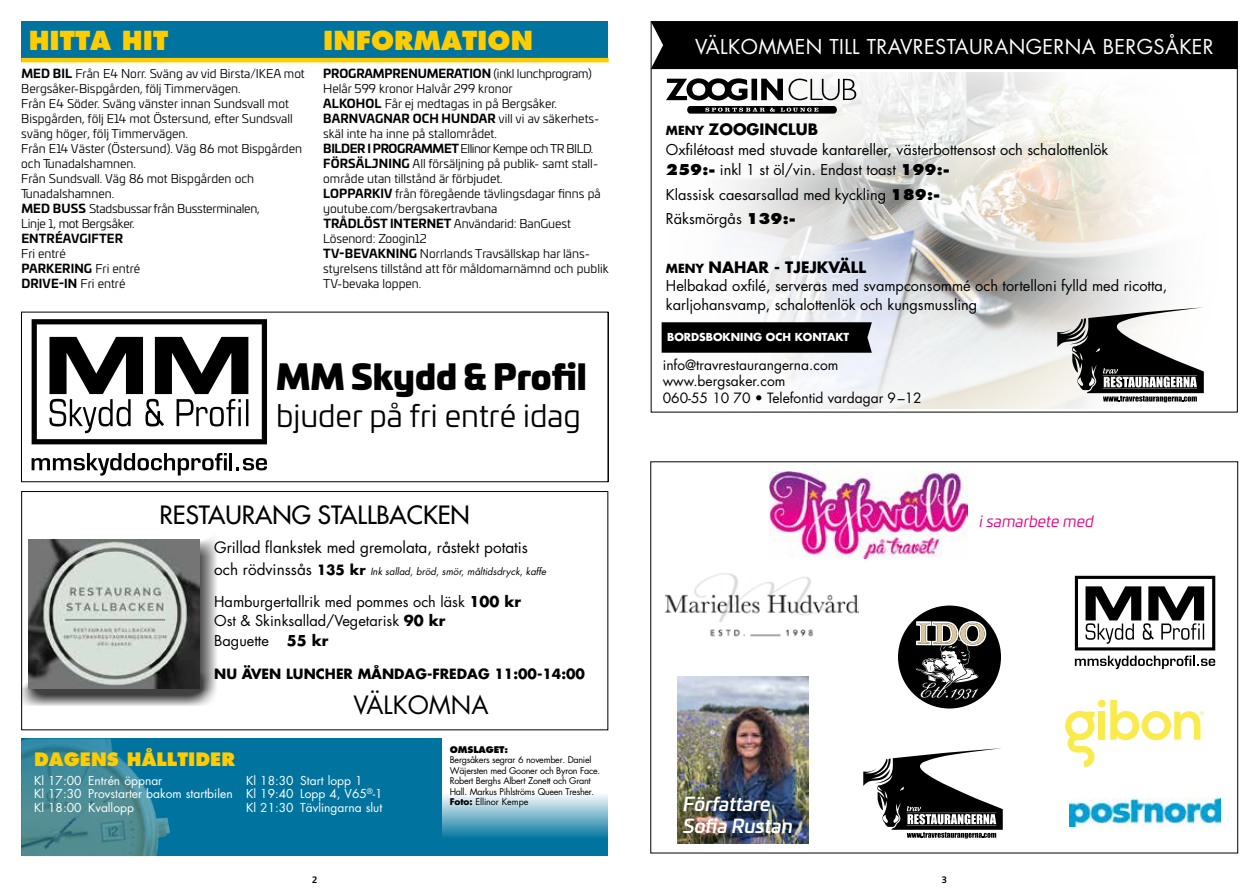
<style>
.page{position:relative;width:1259px;height:893px;background:#fff}
.page>*{position:absolute;margin:0;border:0;box-sizing:border-box;transform-origin:0 0}
.t1{font:33.75px "Univia Pro Ultra";color:#000}
.t2{font:30.6px "Univia Pro";color:#000}
.t3{font:800 25.5px "Futura Std";color:#fc0}
.t4{font:500 24.6px "Futura Std";color:#000}
.t5{font:24.6px "Futura Std";color:#000}
.t6{font:19.95px "Futura Std";letter-spacing:.02em;color:#fff}
.t7{font:italic 500 18.75px/22.5px "Univia Pro";color:#fff}
.t8{font:800 18px "Futura Std";color:#fc0}
.t9{font:italic 15.6px "Univia Pro";color:#e6007d}
.t10{font:15.3px "Futura Std";color:#000}
.t11{font:700 15.3px "Futura Std";color:#000}
.t12{font:14.55px/20px "Futura Std";color:#000}
.t13{font:13.8px/16.5px "Futura Std";color:#000}
.t14{font:700 13.8px "Futura Std";color:#000}
.t15{font:12px/15px "Univia Pro";color:#000}
.t16{font:12px/13.5px "Futura Std";color:#fff}
.t17{font:700 12px "Univia Pro";letter-spacing:.01em;color:#000}
.t18{font:700 10.8px "Futura Std";color:#fff}
.t19{font:italic 9.6px "Futura Std";color:#000}
.t20{font:9px/10.5px "Futura Std";letter-spacing:-.03em;color:#000}
.t21{font:800 9px "Futura Std";letter-spacing:-.01em;color:#000}
.t22{font:700 9px "ATG Text";color:#000}
.s1{font-weight:700}
.s2{font-style:normal;font-size:15.3px}
.s3{font-weight:700;font-style:normal;font-size:13.8px}
.s4{font-size:12.3px}
.s5{font-weight:800}
</style>
<div class="page">
<div style="left:21px;top:739px;width:587px;height:117px;background:#00749e"></div>
<img style="left:21px;top:739px;width:149px;height:117px">
<svg style="left:442px;top:739px;width:166px;height:98px;background:#c7e0e9"></svg>
<div style="left:21px;top:21px;width:587px;height:41px;background:#00749e"></div>
<hr style="left:21px;top:58px;width:587px;height:4px;background:#fc0">
<svg style="left:31px;top:319px;width:236px;height:157px"></svg>
<div style="left:21px;top:527px;width:197px;height:179px;background:#000;opacity:.75"></div>
<img style="left:28px;top:539px;width:171px;height:150px">
<div style="left:21px;top:496px;width:587px;height:35px;background:#fff"></div>
<div style="left:21px;top:491px;width:587px;height:239px;border:1px solid #000"></div>
<img style="left:666px;top:72px;width:538px;height:336px">
<svg style="left:687px;top:106px;width:150px;height:8px"></svg>
<svg style="left:666px;top:78px;width:190px;height:22px"></svg>
<div style="left:653px;top:23px;width:582px;height:46px;background:#000"></div>
<svg style="left:661px;top:322px;width:211px;height:31px;background:#070707"></svg>
<svg style="left:1057px;top:307px;width:146px;height:95px"></svg>
<img style="left:664px;top:471px;width:557px;height:373px">
<h3 class="t3" style="left:29px;top:24px;width:141px">HITTA HIT</h3>
<h3 class="t3" style="left:323px;top:24px;width:211px">INFORMATION</h3>
<p class="t15" style="left:21px;top:66px;width:285px"><span class="s1">MED BIL</span> Från E4 Norr. Sväng av vid Birsta/IKEA mot Bergsåker-Bispgården, följ Timmervägen.<br>Från E4 Söder. Sväng vänster innan Sundsvall mot Bispgården, följ E14 mot Östersund, efter Sundsvall sväng höger, följ Timmervägen.<br>Från E14 Väster (Östersund). Väg 86 mot Bispgården och Tunadalshamnen.<br>Från Sundsvall. Väg 86 mot Bispgården och Tunadalshamnen.<br><span class="s1">MED BUSS</span> Stadsbussar från Bussterminalen,<br>Linje 1, mot Bergsåker.</p>
<p class="t17" style="left:21px;top:229px;width:103px">ENTRÉAVGIFTER</p>
<p class="t15" style="left:21px;top:246px;width:121px">Fri entré<br><span class="s1">PARKERING</span> Fri entré<br><span class="s1">DRIVE-IN</span> Fri entré</p>
<p class="t15" style="left:323px;top:66px;width:287px"><span class="s1">PROGRAMPRENUMERATION</span> (inkl lunchprogram)<br>Helår 599 kronor Halvår 299 kronor<br><span class="s1">ALKOHOL</span> Får ej medtagas in på Bergsåker.<br><span class="s1">BARNVAGNAR OCH HUNDAR</span> vill vi av säkerhets&shy;skäl inte ha inne på stallområdet.<br><span class="s1">BILDER I PROGRAMMET</span> Ellinor Kempe och TR BILD.<br><span class="s1">FÖRSÄLJNING</span> All försäljning på publik- samt stall&shy;område utan tillstånd är förbjudet.<br><span class="s1">LOPPARKIV</span> från föregående tävlingsdagar finns på youtube.com/bergsakertravbana<br><span class="s1">TRÅDLÖST INTERNET</span> Användarid: BanGuest Lösenord: Zoogin12<br><span class="s1">TV-BEVAKNING</span> Norrlands Travsällskap har läns&shy;styrelsens tillstånd att för måldomarnämnd och publik TV-bevaka loppen.</p>
<h1 class="t1" style="left:276px;top:348px;width:312px">MM Skydd &amp; Profil</h1>
<h2 class="t2" style="left:276px;top:393px;width:306px">bjuder på fri entré idag</h2>
<h3 class="t4" style="left:160px;top:499px;width:312px">RESTAURANG STALLBACKEN</h3>
<p class="t10" style="left:214px;top:538px;width:315px">Grillad flankstek med gremolata, råstekt potatis</p>
<p class="t19" style="left:214px;top:565px;width:333px"><span class="s2">och rödvinssås</span> <span class="s3">135 kr</span> Ink sallad, bröd, smör, måltidsdryck, kaffe</p>
<p class="t12" style="left:214px;top:591px;width:308px">Hamburgertallrik med pommes och läsk <span class="s1">100 kr<br></span>Ost &amp; Skinksallad/Vegetarisk <span class="s1">90 kr<br></span>Baguette <span class="s1">55 kr</span></p>
<p class="t14" style="left:214px;top:664px;width:372px">NU ÄVEN LUNCHER MÅNDAG-FREDAG 11:00-14:00</p>
<h3 class="t5" style="left:353px;top:690px;width:136px">VÄLKOMNA</h3>
<h3 class="t8" style="left:34px;top:747px;width:202px">DAGENS HÅLLTIDER</h3>
<p class="t16" style="left:34px;top:773px;width:200px">Kl 17:00 Entrén öppnar<br>Kl 17:30 Provstarter bakom startbilen<br>Kl 18:00 Kvallopp</p>
<p class="t16" style="left:246px;top:773px;width:138px">Kl 18:30 Start lopp 1<br>Kl 19:40 Lopp 4, V65<sup>®</sup>-1<br>Kl 21:30 Tävlingarna slut</p>
<p class="t21" style="left:450px;top:744px;width:60px">OMSLAGET:</p>
<p class="t20" style="left:450px;top:755px;width:152px">Bergsåkers segrar 6 november. Daniel Wäjersten med Gooner och Byron Face.<br>Robert Berghs Albert Zonett och Grant Hall. Markus Pihlströms Queen Tresher.<br><span class="s1">Foto:</span> Ellinor Kempe</p>
<h3 class="t6" style="left:695px;top:34px;width:520px">VÄLKOMMEN TILL TRAVRESTAURANGERNA BERGSÅKER</h3>
<p class="t11" style="left:666px;top:119px;width:154px"><span class="s4">MENY</span> ZOOGINCLUB</p>
<p class="t12" style="left:666px;top:140px;width:444px">Oxfilétoast med stuvade kantareller, västerbottensost och schalottenlök<br><span class="s5">259:-</span> inkl 1 st öl/vin. Endast toast <span class="s5">199:-</span></p>
<p class="t12" style="left:666px;top:182px;width:276px;line-height:24.6px">Klassisk caesarsallad med kyckling <span class="s5">189:-<br></span>Räksmörgås <span class="s5">139:-</span></p>
<p class="t11" style="left:666px;top:257px;width:201px"><span class="s4">MENY</span> NAHAR - TJEJKVÄLL</p>
<p class="t12" style="left:666px;top:277px;width:503px;line-height:18.5px">Helbakad oxfilé, serveras med svampconsommé och tortelloni fylld med ricotta, karljohansvamp, schalottenlök och kungsmussling</p>
<p class="t18" style="left:667px;top:330px;width:184px">BORDSBOKNING OCH KONTAKT</p>
<p class="t13" style="left:663px;top:356px;width:260px">info@travrestaurangerna.com www.bergsaker.com<br>060-55 10 70 • Telefontid vardagar 9–12</p>
<h3 class="t9" style="left:979px;top:510px;width:116px">i samarbete med</h3>
<h3 class="t7" style="left:683px;top:791px;width:111px">Författare<br>Sofia Rustan</h3>
<p class="t22" style="left:312px;top:874px;width:7px">2</p>
<p class="t22" style="left:941px;top:874px;width:7px">3</p>
</div>
